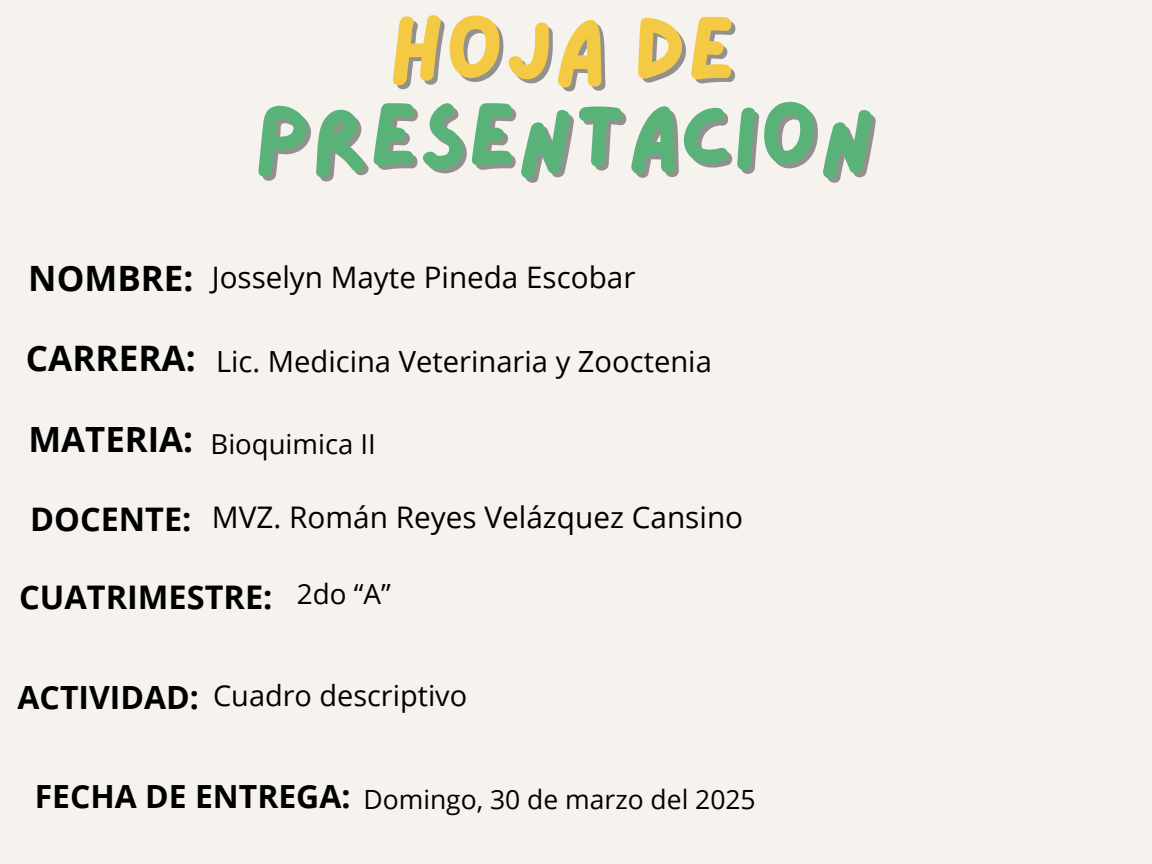
<style>
.page{position:relative;width:1152px;height:864px;background:#f6f2ee}
.page>*{position:absolute;margin:0;border:0;box-sizing:border-box;transform-origin:0 0}
.t1{font:90.9px "Lazydog";color:#59b379}
.t2{font:90.9px "Lazydog";color:#f4ca44}
.t3{font:700 35.1px "Open Sans";color:#000}
.t4{font:700 34.95px "Open Sans";color:#000}
.t5{font:700 34.8px "Open Sans";color:#000}
.t6{font:700 32.55px "Open Sans";color:#000}
.t7{font:700 31.95px "Open Sans";color:#000}
.t8{font:29.7px "Open Sans";color:#000}
.t9{font:29.55px "Open Sans";color:#000}
.t10{font:29.1px "Open Sans";color:#000}
.t11{font:28.95px "Open Sans";color:#000}
.t12{font:27.75px "Open Sans";color:#000}
.t13{font:27.45px "Open Sans";color:#000}
.t14{font:26.4px "Open Sans";color:#000}
</style>
<div class="page">
<h1 class="t2" style="left:388px;top:6px;width:349px">HOJA DE</h1>
<h2 class="t1" style="left:254px;top:93px;width:624px">PRESENTACION</h2>
<h3 class="t4" style="left:28px;top:253px;width:167px">NOMBRE:</h3>
<h2 class="t9" style="left:212px;top:257px;width:425px">Josselyn Mayte Pineda Escobar</h2>
<h2 class="t3" style="left:26px;top:334px;width:172px">CARRERA:</h2>
<h3 class="t5" style="left:28px;top:415px;width:166px">MATERIA:</h3>
<h2 class="t6" style="left:30px;top:496px;width:163px">DOCENTE:</h2>
<h3 class="t10" style="left:216px;top:341px;width:497px">Lic. Medicina Veterinaria y Zooctenia</h3>
<h2 class="t13" style="left:211px;top:424px;width:167px">Bioquimica II</h2>
<h3 class="t8" style="left:212px;top:496px;width:533px">MVZ. Román Reyes Velázquez Cansino</h3>
<h3 class="t6" style="left:19px;top:574px;width:255px">CUATRIMESTRE:</h3>
<h2 class="t12" style="left:297px;top:575px;width:96px">2do “A”</h2>
<h2 class="t7" style="left:18px;top:675px;width:183px">ACTIVIDAD:</h2>
<p class="t11" style="left:213px;top:675px;width:256px">Cuadro descriptivo</p>
<h3 class="t7" style="left:35px;top:774px;width:317px">FECHA DE ENTREGA:</h3>
<p class="t14" style="left:363px;top:781px;width:394px">Domingo, 30 de marzo del 2025</p>
</div>
